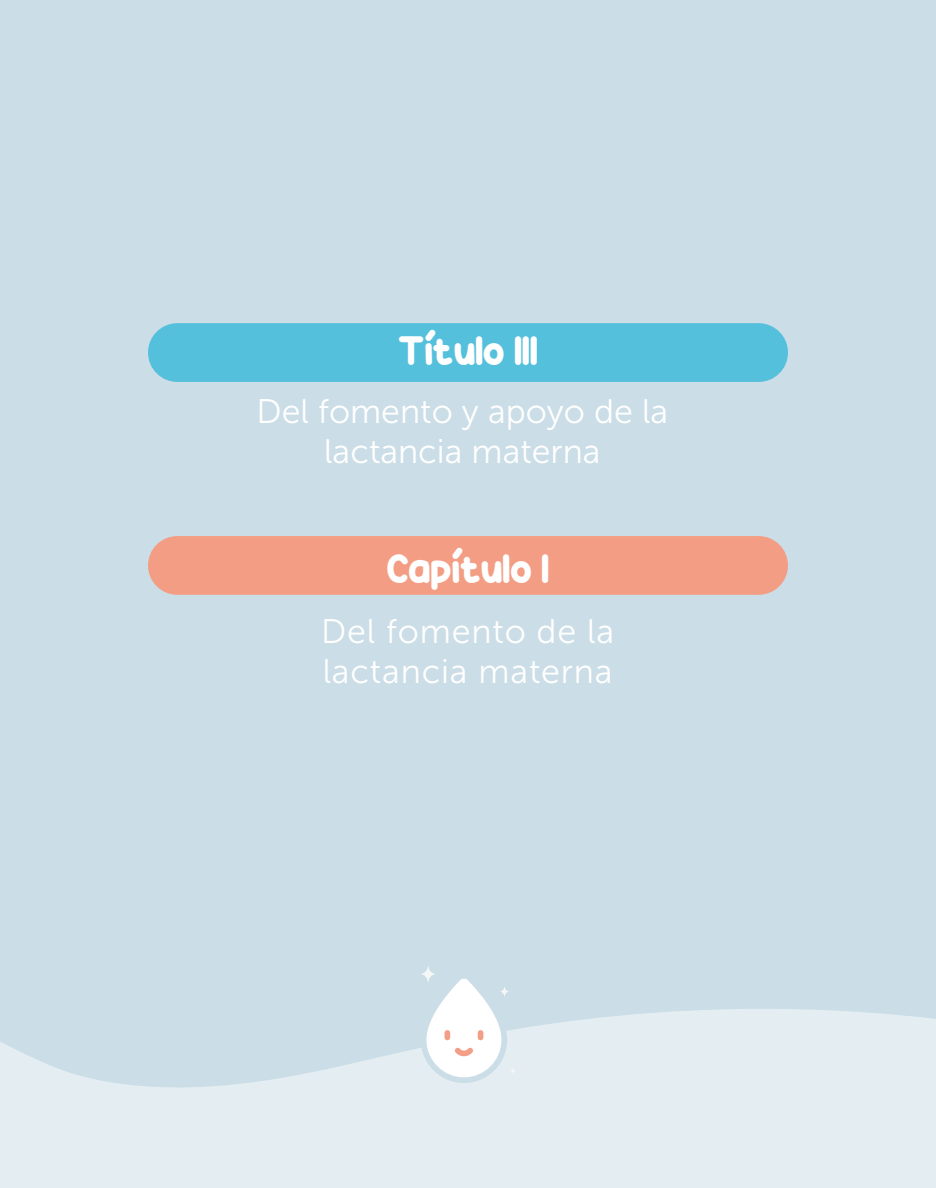
<style>
.page{position:relative;width:936px;height:1188px;background:#cbdde6}
.page>*{position:absolute;margin:0;border:0;box-sizing:border-box;transform-origin:0 0}
.t1{font:40px "Candy Beans";color:#fff}
.t2{font:34px/40.8px "Museo Sans 300";color:#fff;text-align:center}
.t3{font:34px/40.8px "Museo Sans 300";letter-spacing:.025em;color:#fff}
</style>
<div class="page">
<svg style="left:0;top:1009px;width:936px;height:179px;fill:#e4edf2"></svg>
<svg style="left:421px;top:978px;width:86px;height:105px"></svg>
<svg style="left:509px;top:1066px;width:8px;height:9px"></svg>
<svg style="left:419px;top:963px;width:18px;height:22px"></svg>
<svg style="left:499px;top:985px;width:11px;height:13px"></svg>
<div style="left:148px;top:536px;width:640px;height:59px;background:#f39e84;border-radius:29px"></div>
<div style="left:148px;top:323px;width:640px;height:59px;background:#55c0dc;border-radius:29px"></div>
<p class="t1" style="left:399px;top:324px;width:141px">Título III</p>
<p class="t2" style="left:257px;top:391px;width:413px">Del fomento y apoyo de la lactancia materna</p>
<p class="t1" style="left:388px;top:542px;width:164px">Capítulo I</p>
<p class="t3" style="left:321px;top:611px;width:294px">Del fomento de la lactancia materna</p>
</div>
